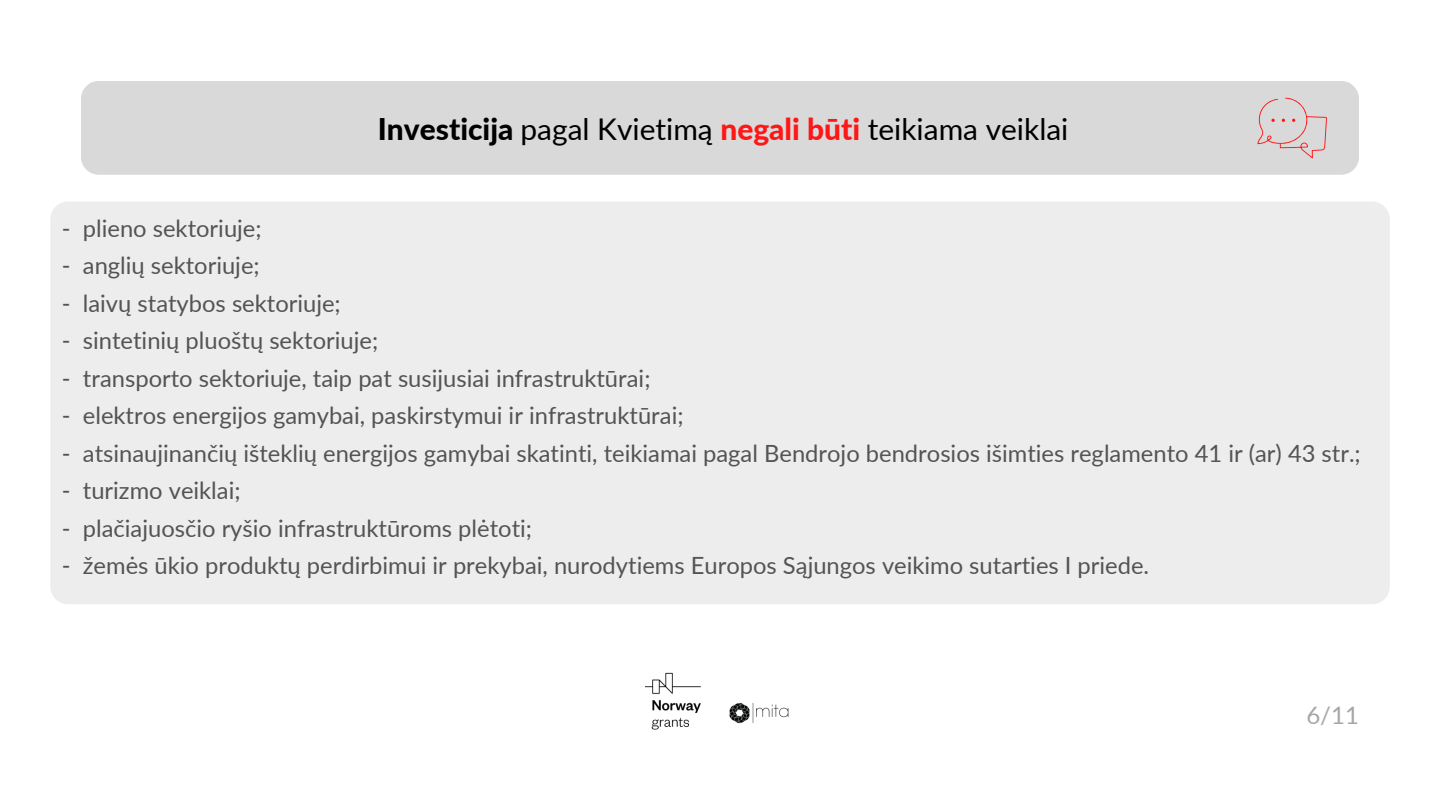
<style>
.page{position:relative;width:1440px;height:810px;background:#fff}
.page>*{position:absolute;margin:0;border:0;box-sizing:border-box;transform-origin:0 0}
.t1{font:29.9px "Lato";color:#000}
.t2{font:24px "Lato";color:#a6a6a6}
.t3{font:23.7px "Lato";color:#545454}
.s1{font-weight:800}
.s2{font-weight:800;color:#ff1616}
</style>
<div class="page">
<div style="left:50px;top:202px;width:1340px;height:402px;background:#ededed;border-radius:18px"></div>
<div style="left:81px;top:81px;width:1278px;height:94px;background:#d9d9d9;border-radius:18px"></div>
<svg style="left:1257px;top:98px;width:70px;height:60px"></svg>
<img style="left:646px;top:672px;width:55px;height:57px">
<img style="left:729px;top:703px;width:60px;height:21px">
<p class="t1" style="left:378px;top:110px;width:692px"><span class="s1">Investicija</span> pagal Kvietimą <span class="s2">negali būti</span> teikiama veiklai</p>
<p class="t3" style="left:62px;top:213px;width:201px">- plieno sektoriuje;</p>
<p class="t3" style="left:62px;top:251px;width:199px">- anglių sektoriuje;</p>
<p class="t3" style="left:62px;top:288px;width:280px">- laivų statybos sektoriuje;</p>
<p class="t3" style="left:62px;top:326px;width:318px">- sintetinių pluoštų sektoriuje;</p>
<p class="t3" style="left:62px;top:363px;width:590px">- transporto sektoriuje, taip pat susijusiai infrastruktūrai;</p>
<p class="t3" style="left:62px;top:401px;width:623px">- elektros energijos gamybai, paskirstymui ir infrastruktūrai;</p>
<p class="t3" style="left:62px;top:438px;width:1300px">- atsinaujinančių išteklių energijos gamybai skatinti, teikiamai pagal Bendrojo bendrosios išimties reglamento 41 ir (ar) 43 str.;</p>
<p class="t3" style="left:62px;top:476px;width:180px">- turizmo veiklai;</p>
<p class="t3" style="left:62px;top:513px;width:472px">- plačiajuosčio ryšio infrastruktūroms plėtoti;</p>
<p class="t3" style="left:62px;top:551px;width:1089px">- žemės ūkio produktų perdirbimui ir prekybai, nurodytiems Europos Sąjungos veikimo sutarties I priede.</p>
<p class="t2" style="left:1306px;top:700px;width:54px">6/11</p>
</div>
